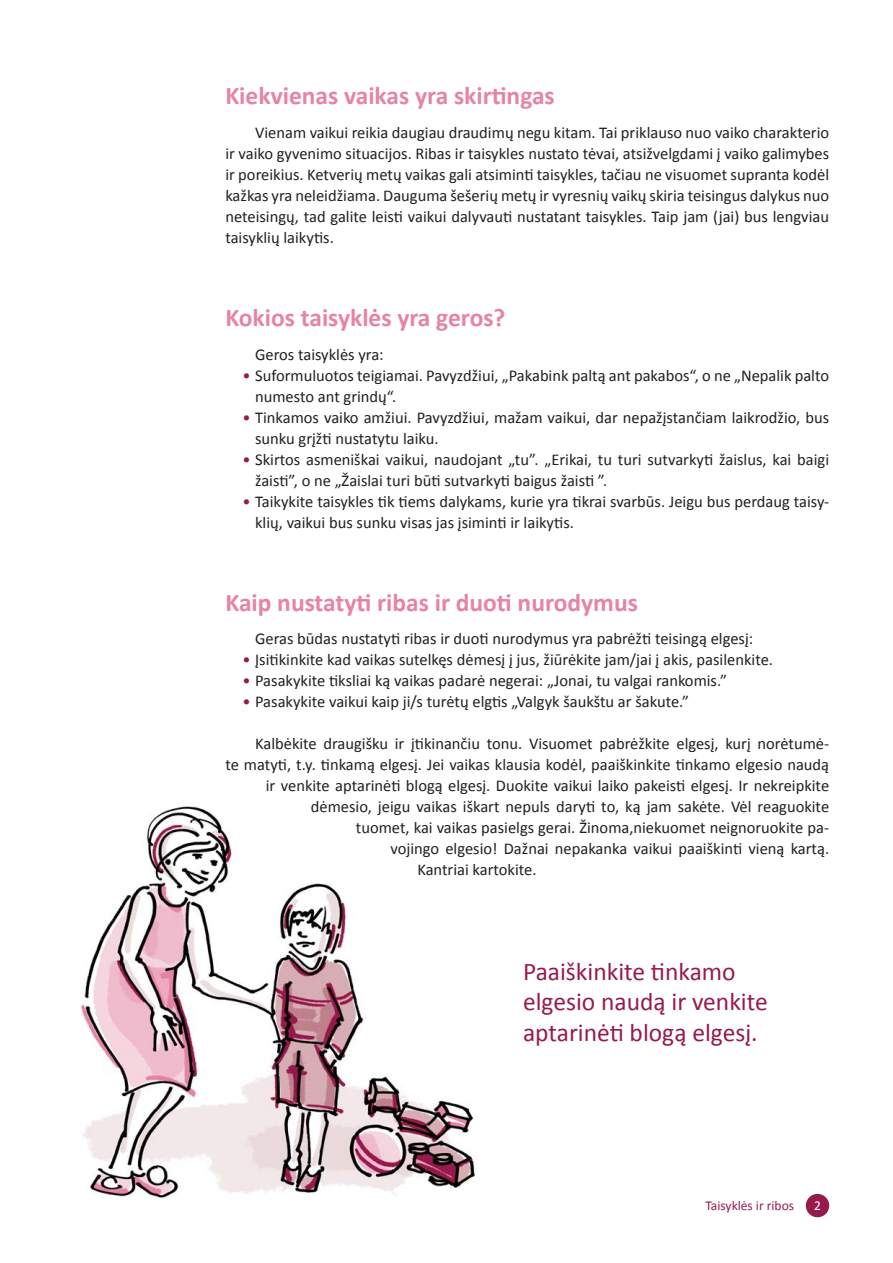
<style>
.page{position:relative;width:893px;height:1263px;background:#fff}
.page>*{position:absolute;margin:0;border:0;box-sizing:border-box;transform-origin:0 0}
.t1{font:700 25.5px "Calibri";color:#e683a7}
.t2{font:25.5px/30.6px "Calibri";color:#971a4d}
.t3{font:16.5px/21px "Calibri";color:#231f20}
.t4{font:13.5px "Calibri";color:#971a4d}
.t5{font:13.5px "Calibri";color:#fff}
.s1{color:#971a4d}
</style>
<div class="page">
<div style="left:806px;top:1194px;width:23px;height:23px;background:#971a4d;border-radius:50%"></div>
<img style="left:80px;top:806px;width:395px;height:392px">
<h1 class="t1" style="left:225px;top:85px;width:331px">Kiekvienas vaikas yra skirtingas</h1>
<p class="t3" style="left:225px;top:123px;width:605px;text-align:justify;text-indent:30px">Vienam vaikui reikia daugiau draudimų negu kitam. Tai priklauso nuo vaiko charakterio ir vaiko gyvenimo situacijos. Ribas ir taisykles nustato tėvai, atsižvelgdami į vaiko galimybes ir poreikius. Ketverių metų vaikas gali atsiminti taisykles, tačiau ne visuomet supranta kodėl kažkas yra neleidžiama. Dauguma šešerių metų ir vyresnių vaikų skiria teisingus dalykus nuo neteisingų, tad galite leisti vaikui dalyvauti nustatant taisykles. Taip jam (jai) bus lengviau taisyklių laikytis.</p>
<h1 class="t1" style="left:225px;top:307px;width:281px">Kokios taisyklės yra geros?</h1>
<p class="t3" style="left:255px;top:345px;width:130px">Geros taisyklės yra:</p>
<p class="t3" style="left:255px;top:366px;width:575px;text-indent:-13px"><span class="s1">•</span> Suformuluotos teigiamai. Pavyzdžiui, „Pakabink paltą ant pakabos“, o ne „Nepalik palto numesto ant grindų“.</p>
<p class="t3" style="left:255px;top:408px;width:575px;text-indent:-13px"><span class="s1">•</span> Tinkamos vaiko amžiui. Pavyzdžiui, mažam vaikui, dar nepažįstančiam laikrodžio, bus sunku grįžti nustatytu laiku.</p>
<p class="t3" style="left:255px;top:450px;width:575px;text-indent:-13px"><span class="s1">•</span> Skirtos asmeniškai vaikui, naudojant „tu”. „Erikai, tu turi sutvarkyti žaislus, kai baigi žaisti”, o ne „Žaislai turi būti sutvarkyti baigus žaisti ”.</p>
<p class="t3" style="left:255px;top:492px;width:575px;text-indent:-13px"><span class="s1">•</span> Taikykite taisykles tik tiems dalykams, kurie yra tikrai svarbūs. Jeigu bus perdaug taisy&shy;klių, vaikui bus sunku visas jas įsiminti ir laikytis.</p>
<h1 class="t1" style="left:225px;top:591px;width:414px">Kaip nustatyti ribas ir duoti nurodymus</h1>
<p class="t3" style="left:255px;top:630px;width:500px">Geras būdas nustatyti ribas ir duoti nurodymus yra pabrėžti teisingą elgesį:</p>
<p class="t3" style="left:242px;top:651px;width:532px"><span class="s1">•</span> Įsitikinkite kad vaikas sutelkęs dėmesį į jus, žiūrėkite jam/jai į akis, pasilenkite.</p>
<p class="t3" style="left:242px;top:672px;width:486px"><span class="s1">•</span> Pasakykite tiksliai ką vaikas padarė negerai: „Jonai, tu valgai rankomis.”</p>
<p class="t3" style="left:242px;top:693px;width:448px"><span class="s1">•</span> Pasakykite vaikui kaip ji/s turėtų elgtis „Valgyk šaukštu ar šakute.”</p>
<p class="t3" style="left:255px;top:735px;width:576px">Kalbėkite draugišku ir įtikinančiu tonu. Visuomet pabrėžkite elgesį, kurį norėtumė-</p>
<p class="t3" style="left:225px;top:756px;width:605px">te matyti, t.y. tinkamą elgesį. Jei vaikas klausia kodėl, paaiškinkite tinkamo elgesio naudą</p>
<p class="t3" style="left:266px;top:777px;width:565px">ir venkite aptarinėti blogą elgesį. Duokite vaikui laiko pakeisti elgesį. Ir nekreipkite</p>
<p class="t3" style="left:311px;top:798px;width:520px">dėmesio, jeigu vaikas iškart nepuls daryti to, ką jam sakėte. Vėl reaguokite</p>
<p class="t3" style="left:356px;top:819px;width:475px">tuomet, kai vaikas pasielgs gerai. Žinoma,niekuomet neignoruokite pa-</p>
<p class="t3" style="left:390px;top:840px;width:440px">vojingo elgesio! Dažnai nepakanka vaikui paaiškinti vieną kartą.</p>
<p class="t3" style="left:417px;top:861px;width:121px">Kantriai kartokite.</p>
<h1 class="t2" style="left:523px;top:958px;width:246px">Paaiškinkite tinkamo elgesio naudą ir venkite aptarinėti blogą elgesį.</h1>
<p class="t4" style="left:705px;top:1199px;width:90px">Taisyklės ir ribos</p>
<p class="t5" style="left:814px;top:1199px;width:8px">2</p>
</div>
